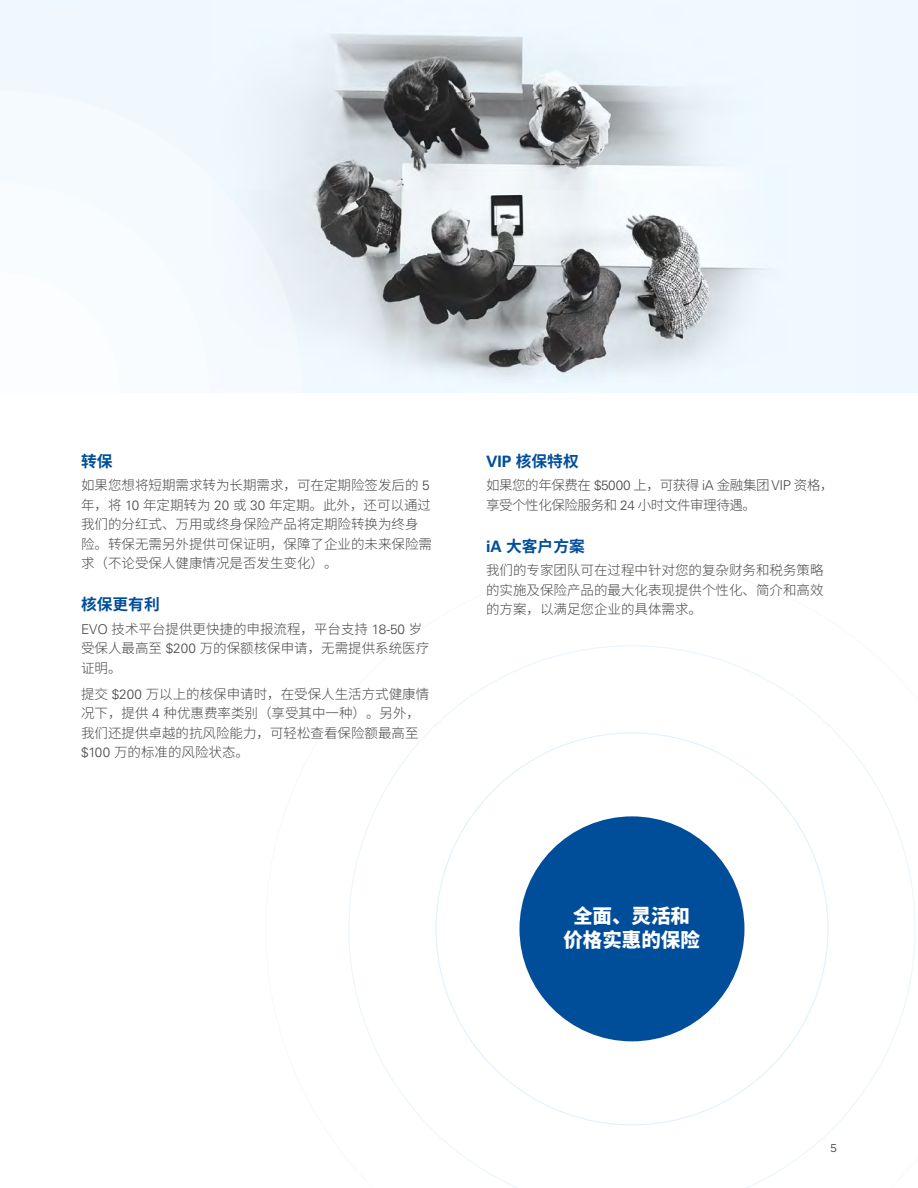
<style>
.page{position:relative;width:918px;height:1188px;background:#fff}
.page>*{position:absolute;margin:0;border:0;box-sizing:border-box;transform-origin:0 0}
.t1{font:900 19.5px/24px "Noto Sans SC";color:#fff;text-align:center}
.t2{font:700 15.75px "Noto Sans SC";color:#004e9a}
.t3{font:300 13.5px/19.5px "Noto Sans SC";color:#474747}
.t4{font:300 13.5px/19.5px "Noto Sans SC";letter-spacing:-.03em;color:#474747}
.t5{font:11.25px "Gotham";color:#474747}
.s1{font-family:"Univers LT Pro 45"}
.s2{font-family:"Univers LT Pro 65"}
</style>
<div class="page">
<div style="left:0;top:0;width:918px;height:393px;background:#eff8fe"></div>
<img style="left:390px;top:35px;width:374px;height:342px">
<svg style="left:302px;top:34px;width:88px;height:322px"></svg>
<div style="left:276px;top:104px;width:26px;height:179px;background:#e6edf4"></div>
<div style="left:0;top:273px;width:120px;height:120px;background:#fbfdfe"></div>
<svg style="left:348px;top:645px;width:568px;height:543px"></svg>
<div style="left:519px;top:816px;width:225px;height:225px;background:#004e9a;border-radius:50%"></div>
<h4 class="t2" style="left:81px;top:452px;width:33px">转保</h4>
<p class="t3" style="left:81px;top:476px;width:352px">如果您想将短期需求转为长期需求，可在定期险签发后的 <span class="s1">5</span>年，将 <span class="s1">10</span> 年定期转为 <span class="s1">20</span> 或 <span class="s1">30</span> 年定期。此外，还可以通过我们的分红式、万用或终身保险产品将定期险转换为终身险。转保无需另外提供可保证明，保障了企业的未来保险需求（不论受保人健康情况是否发生变化）。</p>
<h4 class="t2" style="left:81px;top:595px;width:80px">核保更有利</h4>
<p class="t3" style="left:81px;top:619px;width:350px"><span class="s1">EVO</span> 技术平台提供更快捷的申报流程，平台支持 <span class="s1">18-50</span> 岁受保人最高至 <span class="s1">$200</span> 万的保额核保申请，无需提供系统医疗证明。</p>
<p class="t3" style="left:81px;top:684px;width:350px">提交 <span class="s1">$200</span> 万以上的核保申请时，在受保人生活方式健康情况下，提供 <span class="s1">4</span> 种优惠费率类别（享受其中一种）。另外，我们还提供卓越的抗风险能力，可轻松查看保险额最高至<span class="s1">$100</span> 万的标准的风险状态。</p>
<h4 class="t2" style="left:486px;top:452px;width:94px"><span class="s2">VIP</span> 核保特权</h4>
<p class="t4" style="left:486px;top:476px;width:349px">如果您的年保费在 <span class="s1">$5000</span> 上，可获得 <span class="s1">iA</span> 金融集团 <span class="s1">VIP</span> 资格，享受个性化保险服务和 <span class="s1">24</span> 小时文件审理待遇。</p>
<h4 class="t2" style="left:486px;top:537px;width:100px"><span class="s2">iA</span> 大客户方案</h4>
<p class="t3" style="left:486px;top:561px;width:339px;text-align:justify">我们的专家团队可在过程中针对您的复杂财务和税务策略的实施及保险产品的最大化表现提供个性化、简介和高效的方案，以满足您企业的具体需求。</p>
<p class="t1" style="left:563px;top:904px;width:138px">全面、灵活和价格实惠的保险</p>
<p class="t5" style="left:830px;top:1141px;width:8px">5</p>
</div>
